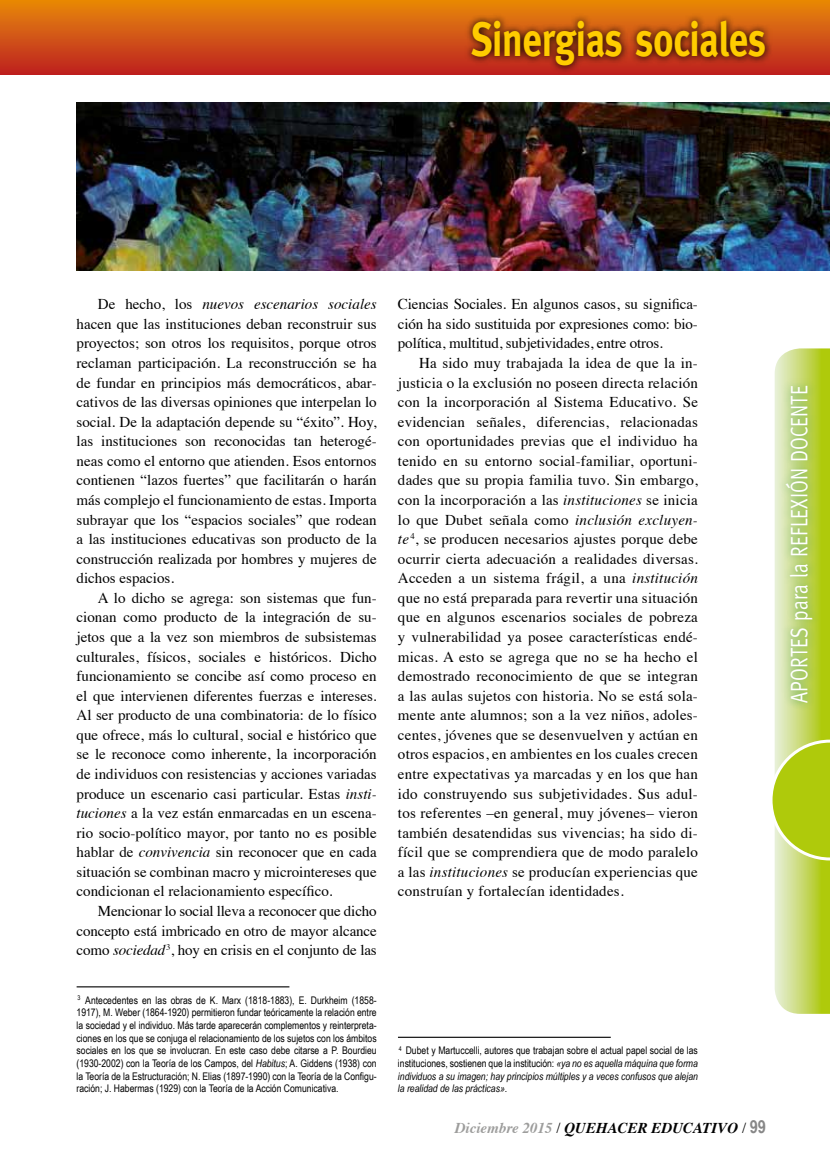
<style>
.page{position:relative;width:830px;height:1170px;background:#fff}
.page>*{position:absolute;margin:0;border:0;box-sizing:border-box;transform-origin:0 0}
.t1{font:700 48px "Meta";color:#fc0;scale:.8 1}
.t2{font:24px "Meta";color:#fff;scale:.8 1}
.t3{font:15px/19.5px "Times";color:#000;text-align:justify}
.t4{font:italic 700 15px "Times";color:#000}
.t5{font:10.5px/12.6px "Arial Narrow";color:#000;text-align:justify}
.t6{font:italic 10.5px/12.6px "Arial Narrow";color:#000;text-align:justify}
.s1{font-style:italic}
.s2{font-style:normal}
.s3{color:#9d9d9c}
.s4{font-weight:400;font-style:normal}
.s5{font-family:"Arial Narrow";font-style:normal;font-size:18px;color:#878787}
</style>
<div class="page">
<svg style="left:772px;top:348px;width:57px;height:665px;background:#c6d960"></svg>
<div style="left:777px;top:378px;width:43px;height:333px;background:#007b3d;opacity:.6"></div>
<hr style="left:77px;top:986px;width:212px;height:1px;background:#000">
<hr style="left:398px;top:1036px;width:212px;height:1px;background:#000">
<img style="left:77px;top:102px;width:752px;height:168px">
<div style="left:0;top:0;width:829px;height:74px;background:linear-gradient(to bottom,#e88909,#be2221)"></div>
<svg style="left:464px;top:13px;width:308px;height:60px;background:#9d3a11"></svg>
<h1 class="t1" style="left:471px;top:11px;width:370px">Sinergias sociales</h1>
<p class="t3" style="left:77px;top:293px;width:301px;text-indent:21px">De hecho, los <span class="s1">nuevos escenarios sociales </span>hacen que las instituciones deban reconstruir sus proyectos; son otros los requisitos, porque otros reclaman participación. La reconstrucción se ha de fundar en principios más democráticos, abar&shy;cativos de las diversas opiniones que interpelan lo social. De la adaptación depende su “éxito”. Hoy, las instituciones son reconocidas tan heterogé&shy;neas como el entorno que atienden. Esos entornos contienen “lazos fuertes” que facilitarán o harán más complejo el funcionamiento de estas. Importa subrayar que los “espacios sociales” que rodean a las instituciones educativas son producto de la construcción realizada por hombres y mujeres de dichos espacios.</p>
<p class="t3" style="left:77px;top:586px;width:301px;text-indent:21px">A lo dicho se agrega: son sistemas que fun&shy;cionan como producto de la integración de su&shy;jetos que a la vez son miembros de subsistemas culturales, físicos, sociales e históricos. Dicho funcionamiento se concibe así como proceso en el que intervienen diferentes fuerzas e intereses.<br>Al ser producto de una combinatoria: de lo físico que ofrece, más lo cultural, social e histórico que se le reconoce como inherente, la incorporación de individuos con resistencias y acciones variadas produce un escenario casi particular. Estas <span class="s1">insti&shy;tuciones</span> a la vez están enmarcadas en un escena&shy;rio socio-político mayor, por tanto no es posible hablar de <span class="s1">convivencia</span> sin reconocer que en cada situación se combinan macro y microintereses que condicionan el relacionamiento específico.</p>
<p class="t3" style="left:77px;top:899px;width:301px;text-indent:21px">Mencionar lo social lleva a reconocer que dicho concepto está imbricado en otro de mayor alcance como <span class="s1">sociedad</span><sup>3</sup>, hoy en crisis en el conjunto de las</p>
<p class="t5" style="left:77px;top:993px;width:301px"><sup>3</sup> Antecedentes en las obras de K. Marx (1818-1883), E. Durkheim (1858- 1917), M. Weber (1864-1920) permitieron fundar teóricamente la relación entre la sociedad y el individuo. Más tarde aparecerán complementos y reinterpreta&shy;ciones en los que se conjuga el relacionamiento de los sujetos con los ámbitos sociales en los que se involucran. En este caso debe citarse a P. Bourdieu (1930-2002) con la Teoría de los Campos, del <span class="s1">Habitus</span>; A. Giddens (1938) con la Teoría de la Estructuración; N. Elias (1897-1990) con la Teoría de la Configu&shy;ración; J. Habermas (1929) con la Teoría de la Acción Comunicativa.</p>
<p class="t3" style="left:398px;top:293px;width:301px">Ciencias Sociales. En algunos casos, su significa&shy;ción ha sido sustituida por expresiones como: bio&shy;política, multitud, subjetividades, entre otros.</p>
<p class="t3" style="left:398px;top:352px;width:301px;text-indent:21px">Ha sido muy trabajada la idea de que la in&shy;justicia o la exclusión no poseen directa relación con la incorporación al Sistema Educativo. Se evidencian señales, diferencias, relacionadas con oportunidades previas que el individuo ha tenido en su entorno social-familiar, oportuni&shy;dades que su propia familia tuvo. Sin embargo, con la incorporación a las <span class="s1">instituciones</span> se inicia lo que Dubet señala como <span class="s1">inclusión excluyen&shy;te</span> <sup>4</sup>, se producen necesarios ajustes porque debe ocurrir cierta adecuación a realidades diversas.<br>Acceden a un sistema frágil, a una <span class="s1">institución </span>que no está preparada para revertir una situación que en algunos escenarios sociales de pobreza y vulnerabilidad ya posee características endé&shy;micas. A esto se agrega que no se ha hecho el demostrado reconocimiento de que se integran a las aulas sujetos con historia. No se está sola&shy;mente ante alumnos; son a la vez niños, adoles&shy;centes, jóvenes que se desenvuelven y actúan en otros espacios, en ambientes en los cuales crecen entre expectativas ya marcadas y en los que han ido construyendo sus subjetividades. Sus adul&shy;tos referentes –en general, muy jóvenes– vieron también desatendidas sus vivencias; ha sido di&shy;fícil que se comprendiera que de modo paralelo a las <span class="s1">instituciones</span> se producían experiencias que construían y fortalecían identidades.</p>
<p class="t6" style="left:398px;top:1043px;width:301px"><sup>4</sup> <span class="s2">Dubet y Martuccelli, autores que trabajan sobre el actual papel social de las instituciones, sostienen que la institución:</span> «ya no es aquella máquina que forma individuos a su imagen; hay principios múltiples y a veces confusos que alejan la realidad de las prácticas»<span class="s2">.</span></p>
<p class="t4" style="left:454px;top:1113px;width:313px"><span class="s3">Diciembre 2015</span> <span class="s4">/</span> QUEHACER EDUCATIVO <span class="s4">/</span> <span class="s5">99</span></p>
<h2 class="t2" style="left:785px;top:702px;width:396px;rotate:-90deg">Aportes para la Reflexi ón Docente</h2>
</div>
